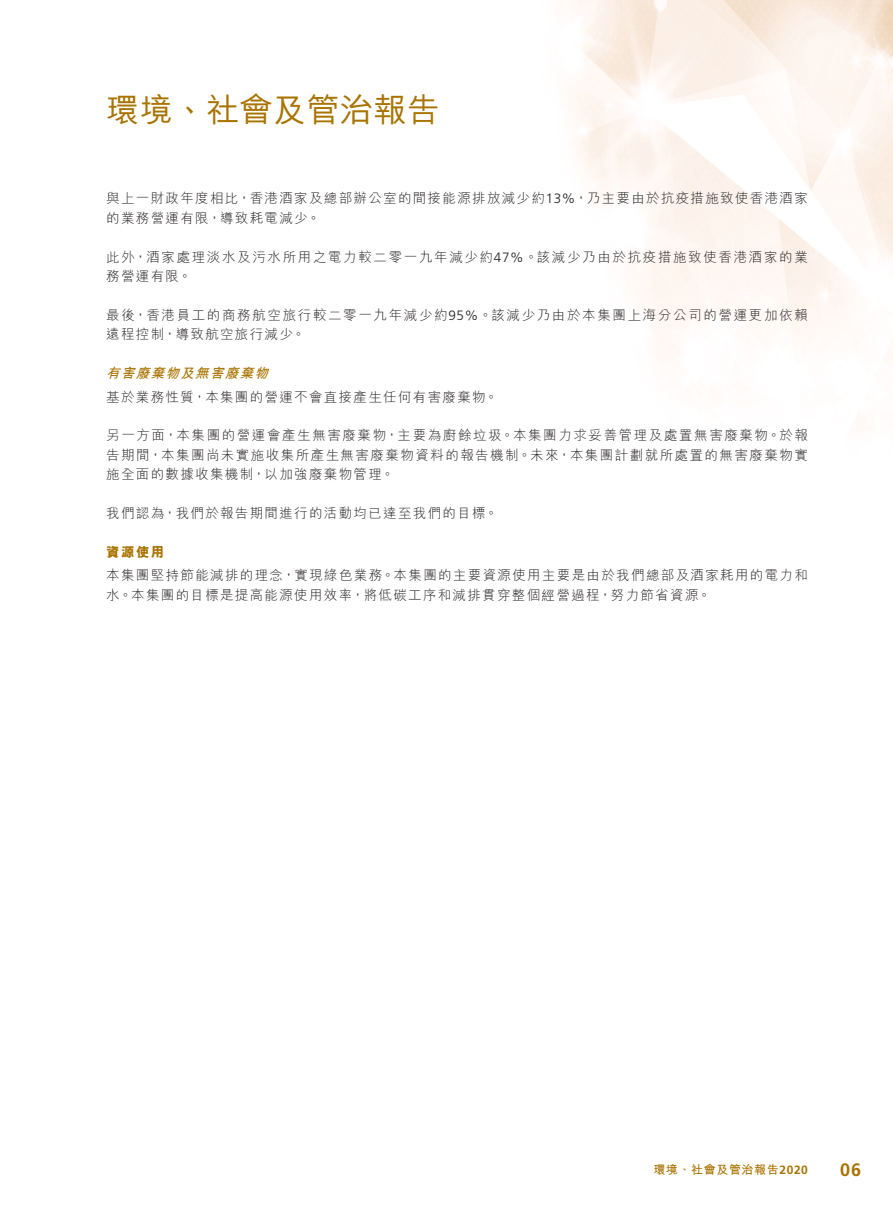
<style>
.page{position:relative;width:893px;height:1212px;background:#fff}
.page>*{position:absolute;margin:0;border:0;box-sizing:border-box;transform-origin:0 0}
.t1{font:500 33px "M Hei HK";letter-spacing:.01em;color:#a97300}
.t2{font:700 18px "Frutiger LT Std";color:#a97300}
.t3{font:300 13.5px/19.5px "M Hei HK";letter-spacing:.1em;color:#231f20}
.t4{font:300 13.5px/19.5px "M Hei HK";letter-spacing:.12em;color:#231f20}
.t5{font:italic 700 13.5px "M Hei HK";color:#a97300}
.t6{font:800 13.5px "M Hei HK";color:#a97300}
.t7{font:700 12px "M Hei HK";letter-spacing:.05em;color:#a97300}
.s1{font-family:"Frutiger LT Std"}
</style>
<div class="page">
<img style="left:571px;top:0;width:322px;height:425px">
<h1 class="t1" style="left:106px;top:86px;width:335px">環境、社會及管治報告</h1>
<p class="t3" style="left:106px;top:188px;width:703px">與上一財政年度相比，香港酒家及總部辦公室的間接能源排放減少約<span class="s1">13%</span>，乃主要由於抗疫措施致使香港酒家的業務營運有限，導致耗電減少。</p>
<p class="t4" style="left:106px;top:247px;width:703px">此外，酒家處理淡水及污水所用之電力較二零一九年減少約<span class="s1">47%</span>。該減少乃由於抗疫措施致使香港酒家的業務營運有限。</p>
<p class="t4" style="left:106px;top:305px;width:703px">最後，香港員工的商務航空旅行較二零一九年減少約<span class="s1">95%</span>。該減少乃由於本集團上海分公司的營運更加依賴遠程控制，導致航空旅行減少。</p>
<p class="t5" style="left:106px;top:363px;width:168px">有害廢棄物及無害廢棄物</p>
<p class="t3" style="left:106px;top:387px;width:393px">基於業務性質，本集團的營運不會直接產生任何有害廢棄物。</p>
<p class="t3" style="left:106px;top:425px;width:703px;text-align:justify">另一方面，本集團的營運會產生無害廢棄物，主要為廚餘垃圾。本集團力求妥善管理及處置無害廢棄物。於報告期間，本集團尚未實施收集所產生無害廢棄物資料的報告機制。未來，本集團計劃就所處置的無害廢棄物實施全面的數據收集機制，以加強廢棄物管理。</p>
<p class="t3" style="left:106px;top:503px;width:393px">我們認為，我們於報告期間進行的活動均已達至我們的目標。</p>
<p class="t6" style="left:106px;top:545px;width:60px">資源使用</p>
<p class="t3" style="left:106px;top:565px;width:703px">本集團堅持節能減排的理念，實現綠色業務。本集團的主要資源使用主要是由於我們總部及酒家耗用的電力和水。本集團的目標是提高能源使用效率，將低碳工序和減排貫穿整個經營過程，努力節省資源。</p>
<p class="t7" style="left:653px;top:1161px;width:156px">環境、社會及管治報告<span class="s1">2020</span></p>
<h2 class="t2" style="left:840px;top:1159px;width:23px">06</h2>
</div>
